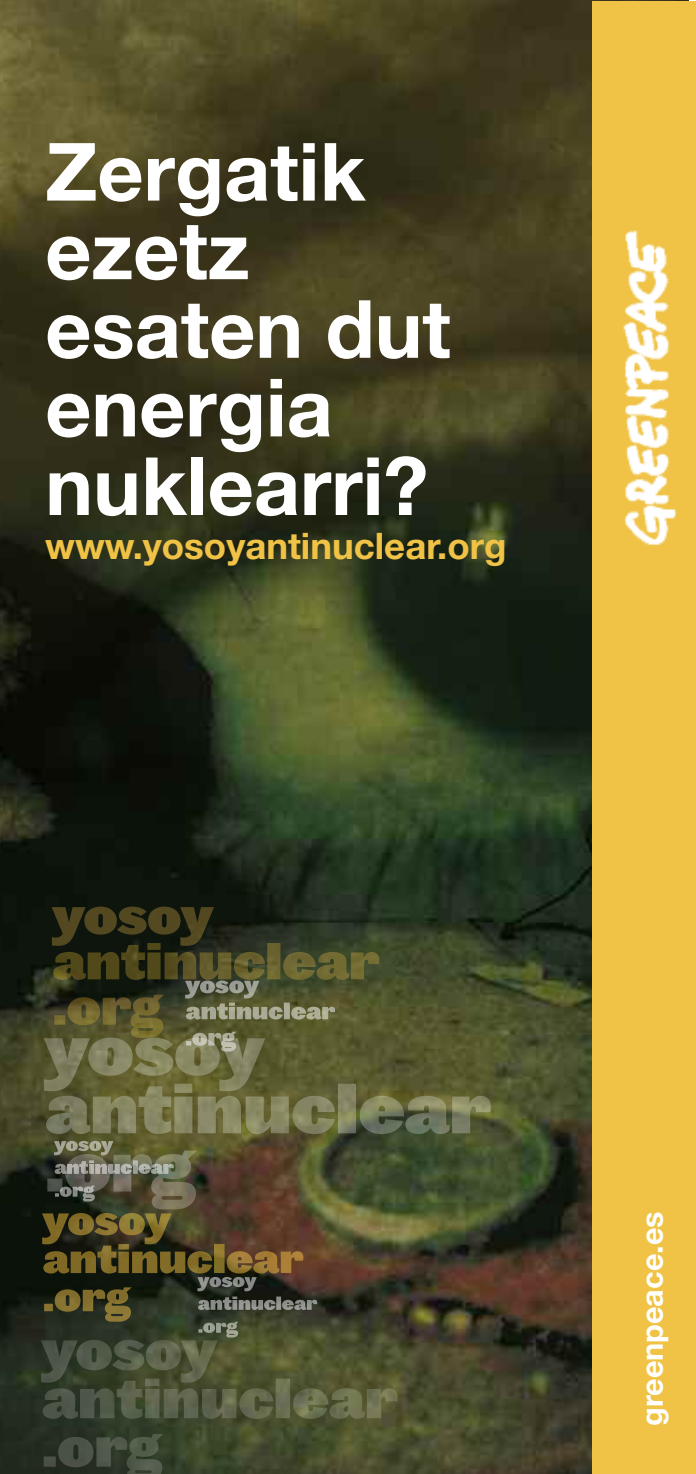
<style>
.page{position:relative;width:696px;height:1474px;background:#fff}
.page>*{position:absolute;margin:0;border:0;box-sizing:border-box;transform-origin:0 0}
.t1{font:700 80.33px/78.6px "Helvetica Neue LT Com";color:#fff}
.t2{font:700 36.57px "Helvetica Neue LT Com";color:#f0c346}
.t3{font:700 30.62px "Helvetica Neue";color:#fff}
</style>
<div class="page">
<img style="left:0;top:0;width:688px;height:1473px">
<div style="left:592px;top:1px;width:104px;height:1472px;background:#f0c346"></div>
<img style="left:44px;top:1037px;width:221px;height:54px">
<img style="left:46px;top:1083px;width:444px;height:51px">
<img style="left:47px;top:1150px;width:150px;height:59px">
<img style="left:185px;top:980px;width:74px;height:18px">
<img style="left:186px;top:1002px;width:149px;height:17px">
<img style="left:186px;top:1031px;width:50px;height:6px">
<img style="left:186px;top:1037px;width:50px;height:14px">
<img style="left:52px;top:906px;width:162px;height:39px">
<img style="left:53px;top:943px;width:326px;height:36px">
<img style="left:54px;top:994px;width:110px;height:43px">
<img style="left:54px;top:1140px;width:59px;height:15px">
<img style="left:55px;top:1160px;width:119px;height:13px">
<img style="left:64px;top:1160px;width:108px;height:13px">
<img style="left:55px;top:1185px;width:40px;height:16px">
<img style="left:59px;top:1185px;width:36px;height:8px">
<img style="left:41px;top:1339px;width:177px;height:43px">
<img style="left:43px;top:1378px;width:354px;height:40px">
<img style="left:44px;top:1433px;width:119px;height:40px">
<img style="left:197px;top:1276px;width:60px;height:15px">
<img style="left:198px;top:1296px;width:119px;height:13px">
<img style="left:198px;top:1321px;width:40px;height:16px">
<img style="left:42px;top:1212px;width:129px;height:32px">
<img style="left:43px;top:1243px;width:260px;height:30px">
<img style="left:44px;top:1287px;width:88px;height:34px">
<img style="left:623px;top:230px;width:53px;height:315px">
<p class="t1" style="left:45px;top:130px;width:407px">Zergatik ezetz esaten dut energia nuklearri?</p>
<p class="t2" style="left:45px;top:522px;width:462px">www.yosoyantinuclear.org</p>
<p class="t3" style="left:632px;top:1425px;width:216px;rotate:-90deg">greenpeace.es</p>
</div>
